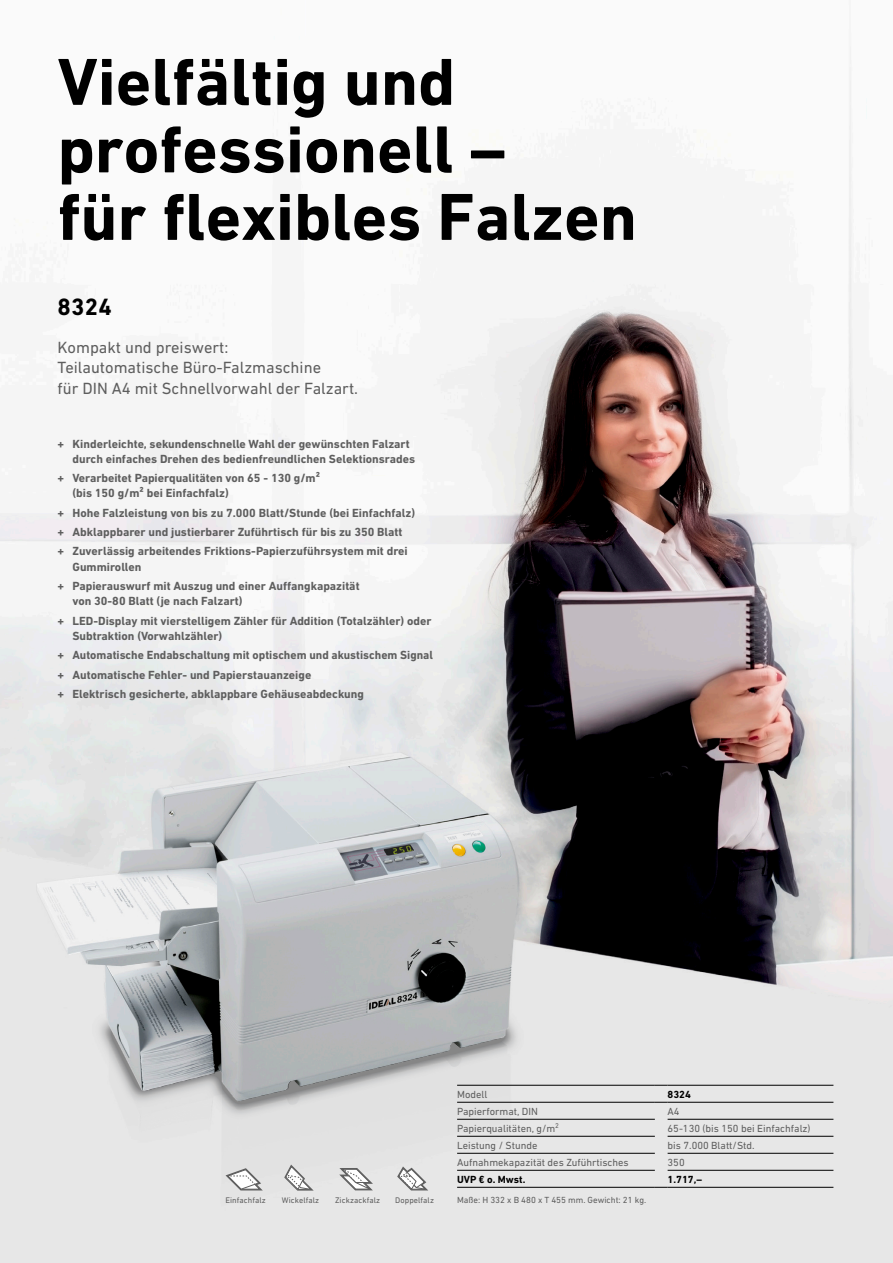
<style>
.page{position:relative;width:893px;height:1263px;background:#fff}
.page>*{position:absolute;margin:0;border:0;box-sizing:border-box;transform-origin:0 0}
.t1{font:700 67.5px/67.5px "DIN Next LT Pro";color:#000}
.t2{font:700 24px "DIN Next LT Pro";color:#000}
.t3{font:16.5px/20.5px "DIN Next LT Pro";color:#5e5e5e}
.t4{font:700 12px/19.4px "DIN Next LT Pro";color:#5e5e5e}
.t5{font:10.5px "DIN Next LT Pro";color:#5e5e5e}
.t6{font:700 10.5px "DIN Next LT Pro";color:#000}
.t7{font:9px "DIN Next LT Pro";color:#5e5e5e}
.t8{font:8.25px "DIN Next LT Pro";letter-spacing:.01em;color:#5e5e5e}
</style>
<div class="page">
<img style="left:0;top:46px;width:893px;height:1217px">
<img style="left:37px;top:752px;width:491px;height:511px">
<img style="left:37px;top:753px;width:413px;height:348px">
<hr style="left:457px;top:1119px;width:198px;height:1px;background:#000">
<hr style="left:668px;top:1119px;width:165px;height:1px;background:#000">
<hr style="left:457px;top:1136px;width:198px;height:1px;background:#000">
<hr style="left:668px;top:1136px;width:165px;height:1px;background:#000">
<hr style="left:457px;top:1153px;width:198px;height:1px;background:#000">
<hr style="left:668px;top:1153px;width:165px;height:1px;background:#000">
<hr style="left:457px;top:1170px;width:198px;height:1px;background:#000">
<hr style="left:668px;top:1170px;width:165px;height:1px;background:#000">
<hr style="left:457px;top:1187px;width:198px;height:1px;background:#000">
<svg style="left:655px;top:1187px;width:13px;height:1px"></svg>
<hr style="left:668px;top:1187px;width:165px;height:1px;background:#000">
<hr style="left:457px;top:1085px;width:198px;height:1px;background:#000">
<svg style="left:655px;top:1085px;width:13px;height:1px"></svg>
<hr style="left:668px;top:1085px;width:165px;height:1px;background:#000">
<hr style="left:457px;top:1102px;width:198px;height:1px;background:#000">
<svg style="left:655px;top:1102px;width:13px;height:1px"></svg>
<hr style="left:668px;top:1102px;width:165px;height:1px;background:#000">
<svg style="left:284px;top:1164px;width:30px;height:26px"></svg>
<svg style="left:339px;top:1168px;width:34px;height:24px"></svg>
<svg style="left:397px;top:1166px;width:31px;height:24px"></svg>
<svg style="left:226px;top:1168px;width:37px;height:22px"></svg>
<h1 class="t1" style="left:58px;top:48px;width:581px">Vielfältig und professionell –<br>für flexibles Falzen</h1>
<h2 class="t2" style="left:58px;top:293px;width:56px">8324</h2>
<h3 class="t3" style="left:58px;top:337px;width:302px">Kompakt und preiswert:<br>Teilautomatische Büro-Falzmaschine<br>für DIN A4 mit Schnellvorwahl der Falzart.</h3>
<p class="t4" style="left:72px;top:436px;width:344px;line-height:15.1px;text-indent:-15px">+ Kinderleichte, sekundenschnelle Wahl der gewünschten Falzart durch einfaches Drehen des bedienfreundlichen Selektionsrades</p>
<p class="t4" style="left:72px;top:470px;width:249px;line-height:15.1px;text-indent:-15px">+ Verarbeitet Papierqualitäten von 65 - 130 g/m² (bis 150 g/m² bei Einfachfalz)</p>
<p class="t4" style="left:58px;top:503px;width:359px">+ Hohe Falzleistung von bis zu 7.000 Blatt/Stunde (bei Einfachfalz) + Abklappbarer und justierbarer Zuführtisch für bis zu 350 Blatt<br>+ Zuverlässig arbeitendes Friktions-Papierzuführsystem mit drei</p>
<p class="t4" style="left:58px;top:557px;width:303px;text-indent:15px">Gummirollen<br>+ Papierauswurf mit Auszug und einer Auffangkapazität</p>
<p class="t4" style="left:58px;top:591px;width:375px;text-indent:15px">von 30-80 Blatt (je nach Falzart)<br>+ LED-Display mit vierstelligem Zähler für Addition (Totalzähler) oder</p>
<p class="t4" style="left:58px;top:626px;width:377px;text-indent:15px">Subtraktion (Vorwahlzähler)<br>+ Automatische Endabschaltung mit optischem und akustischem Signal + Automatische Fehler- und Papierstauanzeige<br>+ Elektrisch gesicherte, abklappbare Gehäuseabdeckung</p>
<p class="t8" style="left:225px;top:1196px;width:42px">Einfachfalz</p>
<p class="t8" style="left:282px;top:1196px;width:39px">Wickelfalz</p>
<p class="t8" style="left:335px;top:1196px;width:46px">Zickzackfalz</p>
<p class="t8" style="left:395px;top:1196px;width:40px">Doppelfalz</p>
<p class="t5" style="left:457px;top:1088px;width:32px">Modell</p>
<p class="t6" style="left:668px;top:1088px;width:25px">8324</p>
<p class="t5" style="left:457px;top:1105px;width:82px">Papierformat, DIN</p>
<p class="t5" style="left:668px;top:1105px;width:14px">A4</p>
<p class="t5" style="left:457px;top:1122px;width:103px">Papierqualitäten, g/m<sup>2</sup></p>
<p class="t5" style="left:668px;top:1122px;width:144px">65-130 (bis 150 bei Einfachfalz)</p>
<p class="t5" style="left:457px;top:1139px;width:82px">Leistung / Stunde</p>
<p class="t5" style="left:668px;top:1139px;width:89px">bis 7.000 Blatt/Std.</p>
<p class="t5" style="left:457px;top:1156px;width:173px">Aufnahmekapazität des Zuführtisches</p>
<p class="t5" style="left:668px;top:1156px;width:19px">350</p>
<p class="t6" style="left:457px;top:1173px;width:70px">UVP € o. Mwst.</p>
<p class="t6" style="left:668px;top:1173px;width:36px">1.717,–</p>
<p class="t7" style="left:457px;top:1195px;width:191px">Maße: H 332 x B 480 x T 455 mm. Gewicht: 21 kg.</p>
</div>
